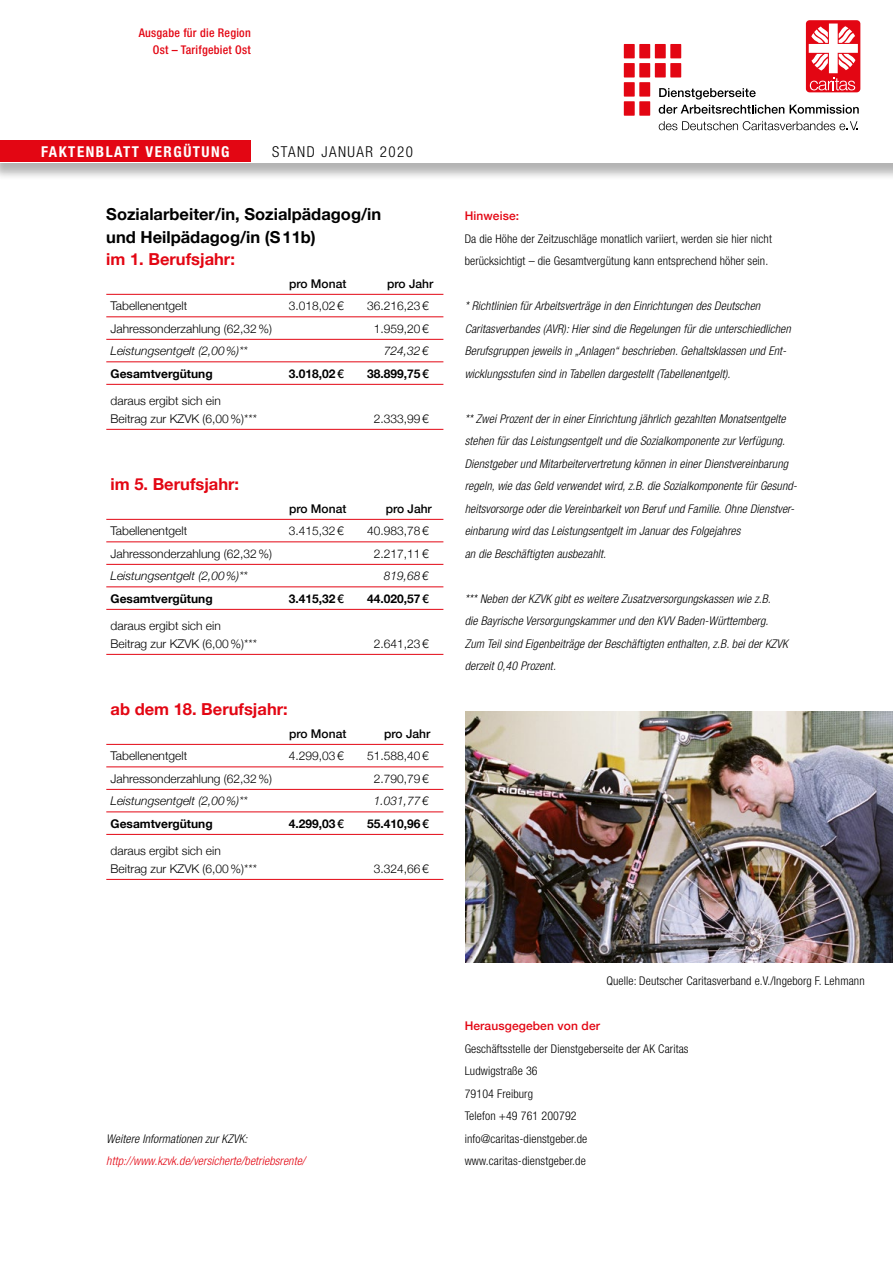
<style>
.page{position:relative;width:893px;height:1263px;background:#fff}
.page>*{position:absolute;margin:0;border:0;box-sizing:border-box;transform-origin:0 0}
.t1{font:700 16.5px/22.5px "Helvetica Neue";color:#000}
.t2{font:700 16.5px "Helvetica Neue";color:#e30613}
.t3{font:700 condensed 15px "Helvetica Neue";letter-spacing:.1em;color:#fff}
.t4{font:300 condensed 15px "Helvetica Neue";letter-spacing:.1em;color:#000}
.t5{font:italic 300 condensed 12px/22.5px "Helvetica Neue";letter-spacing:.01em;color:#000}
.t6{font:300 12px/18px "Helvetica Neue";color:#000}
.t7{font:300 condensed 12px/22.5px "Helvetica Neue";letter-spacing:.01em;color:#000}
.t8{font:700 12px "Helvetica Neue";color:#000}
.t9{font:italic 300 12px "Helvetica Neue";color:#000}
.t10{font:500 12px "Helvetica Neue";color:#000}
.t11{font:italic 300 condensed 12px "Helvetica Neue";letter-spacing:.01em;color:#e30613}
.t12{font:500 condensed 12px/16.5px "Helvetica Neue";letter-spacing:.02em;color:#e30613;text-align:right}
.t13{font:500 12px "Helvetica Neue";letter-spacing:.01em;color:#e30613}
.s1{font-weight:500}
.s2{font-style:italic}
</style>
<div class="page">
<div style="left:0;top:0;width:893px;height:181px;background:#000;opacity:.3"></div>
<div style="left:0;top:0;width:893px;height:162px;background:#fff"></div>
<div style="left:0;top:141px;width:251px;height:21px;background:#e30613"></div>
<div style="left:806px;top:20px;width:54px;height:72px;background:#e30613;border-radius:4px"></div>
<svg style="left:809px;top:24px;width:49px;height:66px"></svg>
<div style="left:655px;top:44px;width:11px;height:14px;background:#e30613"></div>
<div style="left:670px;top:44px;width:11px;height:14px;background:#e30613"></div>
<div style="left:624px;top:44px;width:11px;height:14px;background:#e30613"></div>
<div style="left:639px;top:44px;width:11px;height:14px;background:#e30613"></div>
<div style="left:655px;top:63px;width:11px;height:14px;background:#e30613"></div>
<div style="left:670px;top:63px;width:11px;height:14px;background:#e30613"></div>
<div style="left:624px;top:63px;width:11px;height:14px;background:#e30613"></div>
<div style="left:639px;top:63px;width:11px;height:14px;background:#e30613"></div>
<div style="left:624px;top:82px;width:11px;height:15px;background:#e30613"></div>
<div style="left:639px;top:82px;width:11px;height:15px;background:#e30613"></div>
<div style="left:624px;top:101px;width:11px;height:15px;background:#e30613"></div>
<div style="left:639px;top:101px;width:11px;height:15px;background:#e30613"></div>
<svg style="left:659px;top:88px;width:125px;height:26px"></svg>
<svg style="left:790px;top:105px;width:69px;height:9px"></svg>
<svg style="left:659px;top:121px;width:199px;height:9px"></svg>
<hr style="left:106px;top:294px;width:337px;height:1px;background:#e30613">
<hr style="left:106px;top:316px;width:337px;height:1px;background:#e30613">
<hr style="left:106px;top:339px;width:337px;height:1px;background:#e30613">
<hr style="left:106px;top:361px;width:337px;height:1px;background:#e30613">
<hr style="left:106px;top:384px;width:337px;height:1px;background:#e30613">
<hr style="left:106px;top:429px;width:337px;height:1px;background:#e30613">
<hr style="left:106px;top:519px;width:337px;height:1px;background:#e30613">
<hr style="left:106px;top:541px;width:337px;height:1px;background:#e30613">
<hr style="left:106px;top:564px;width:337px;height:1px;background:#e30613">
<hr style="left:106px;top:586px;width:337px;height:1px;background:#e30613">
<hr style="left:106px;top:609px;width:337px;height:1px;background:#e30613">
<hr style="left:106px;top:654px;width:337px;height:1px;background:#e30613">
<hr style="left:106px;top:744px;width:337px;height:1px;background:#e30613">
<hr style="left:106px;top:766px;width:337px;height:1px;background:#e30613">
<hr style="left:106px;top:789px;width:337px;height:1px;background:#e30613">
<hr style="left:106px;top:811px;width:337px;height:1px;background:#e30613">
<hr style="left:106px;top:834px;width:337px;height:1px;background:#e30613">
<hr style="left:106px;top:879px;width:337px;height:1px;background:#e30613">
<img style="left:466px;top:711px;width:427px;height:252px">
<p class="t12" style="left:139px;top:25px;width:114px">Ausgabe für die Region<br>Ost – Tarifgebiet Ost</p>
<p class="t3" style="left:41px;top:142px;width:190px">FAKTENBLATT VERGÜTUNG</p>
<p class="t4" style="left:272px;top:143px;width:142px">STAND JANUAR 2020</p>
<h1 class="t1" style="left:106px;top:203px;width:276px">Sozialarbeiter/in, Sozialpädagog/in und Heilpädagog/in (S11b)</h1>
<h1 class="t2" style="left:106px;top:246px;width:130px">im 1. Berufsjahr:</h1>
<p class="t10" style="left:289px;top:274px;width:59px">pro Monat</p>
<p class="t10" style="left:387px;top:274px;width:48px">pro Jahr</p>
<p class="t6" style="left:111px;top:296px;width:78px">Tabellenentgelt</p>
<p class="t6" style="left:289px;top:296px;width:56px">3.018,02€</p>
<p class="t6" style="left:367px;top:296px;width:63px">36.216,23€</p>
<p class="t6" style="left:111px;top:318px;width:163px">Jahressonderzahlung (62,32%)</p>
<p class="t6" style="left:374px;top:318px;width:56px">1.959,20€</p>
<p class="t9" style="left:111px;top:341px;width:139px">Leistungsentgelt (2,00%)**</p>
<p class="t9" style="left:384px;top:341px;width:46px">724,32€</p>
<p class="t8" style="left:111px;top:364px;width:104px">Gesamtvergütung</p>
<p class="t8" style="left:289px;top:364px;width:56px">3.018,02<span class="s1">€</span></p>
<p class="t8" style="left:367px;top:364px;width:63px">38.899,75<span class="s1">€</span></p>
<p class="t6" style="left:111px;top:390px;width:148px">daraus ergibt sich ein<br>Beitrag zur KZVK (6,00%)<span class="s2">***</span></p>
<p class="t6" style="left:374px;top:408px;width:56px">2.333,99€</p>
<h1 class="t2" style="left:111px;top:471px;width:130px">im 5. Berufsjahr:</h1>
<p class="t10" style="left:289px;top:499px;width:59px">pro Monat</p>
<p class="t10" style="left:386px;top:499px;width:48px">pro Jahr</p>
<p class="t6" style="left:111px;top:521px;width:78px">Tabellenentgelt</p>
<p class="t6" style="left:289px;top:521px;width:56px">3.415,32€</p>
<p class="t6" style="left:367px;top:521px;width:63px">40.983,78€</p>
<p class="t6" style="left:111px;top:543px;width:163px">Jahressonderzahlung (62,32%)</p>
<p class="t6" style="left:374px;top:543px;width:56px">2.217,11€</p>
<p class="t9" style="left:111px;top:566px;width:139px">Leistungsentgelt (2,00%)**</p>
<p class="t9" style="left:384px;top:566px;width:46px">819,68€</p>
<p class="t8" style="left:111px;top:589px;width:104px">Gesamtvergütung</p>
<p class="t8" style="left:289px;top:589px;width:56px">3.415,32<span class="s1">€</span></p>
<p class="t8" style="left:367px;top:589px;width:63px">44.020,57<span class="s1">€</span></p>
<p class="t6" style="left:111px;top:615px;width:148px">daraus ergibt sich ein<br>Beitrag zur KZVK (6,00%)<span class="s2">***</span></p>
<p class="t6" style="left:374px;top:633px;width:56px">2.641,23€</p>
<h1 class="t2" style="left:111px;top:696px;width:179px">ab dem 18. Berufsjahr:</h1>
<p class="t10" style="left:289px;top:724px;width:59px">pro Monat</p>
<p class="t10" style="left:384px;top:724px;width:48px">pro Jahr</p>
<p class="t6" style="left:111px;top:746px;width:78px">Tabellenentgelt</p>
<p class="t6" style="left:289px;top:746px;width:56px">4.299,03€</p>
<p class="t6" style="left:367px;top:746px;width:63px">51.588,40€</p>
<p class="t6" style="left:111px;top:768px;width:163px">Jahressonderzahlung (62,32%)</p>
<p class="t6" style="left:374px;top:768px;width:56px">2.790,79€</p>
<p class="t9" style="left:111px;top:791px;width:139px">Leistungsentgelt (2,00%)**</p>
<p class="t9" style="left:374px;top:791px;width:56px">1.031,77€</p>
<p class="t8" style="left:111px;top:814px;width:104px">Gesamtvergütung</p>
<p class="t8" style="left:289px;top:814px;width:56px">4.299,03<span class="s1">€</span></p>
<p class="t8" style="left:367px;top:814px;width:63px">55.410,96<span class="s1">€</span></p>
<p class="t6" style="left:111px;top:840px;width:148px">daraus ergibt sich ein<br>Beitrag zur KZVK (6,00%)<span class="s2">***</span></p>
<p class="t6" style="left:374px;top:858px;width:56px">3.324,66€</p>
<p class="t13" style="left:465px;top:206px;width:56px">Hinweise:</p>
<p class="t7" style="left:465px;top:227px;width:309px">Da die Höhe der Zeitzuschläge monatlich variiert, werden sie hier nicht berücksichtigt – die Gesamtvergütung kann entsprechend höher sein.</p>
<p class="t5" style="left:465px;top:294px;width:328px">* Richtlinien für Arbeitsverträge in den Einrichtungen des Deutschen Caritasverbandes (AVR): Hier sind die Regelungen für die unterschiedlichen Berufsgruppen jeweils in „Anlagen“ beschrieben. Gehaltsklassen und Ent&shy;wicklungsstufen sind in Tabellen dargestellt (Tabellenentgelt).</p>
<p class="t5" style="left:465px;top:407px;width:334px">** Zwei Prozent der in einer Einrichtung jährlich gezahlten Monatsentgelte stehen für das Leistungsentgelt und die Sozialkomponente zur Verfügung.<br>Dienstgeber und Mitarbeitervertretung können in einer Dienstvereinbarung regeln, wie das Geld verwendet wird, z.B. die Sozialkomponente für Gesund&shy;heitsvorsorge oder die Vereinbarkeit von Beruf und Familie. Ohne Dienstver&shy;einbarung wird das Leistungsentgelt im Januar des Folgejahres<br>an die Beschäftigten ausbezahlt.</p>
<p class="t5" style="left:465px;top:587px;width:325px">*** Neben der KZVK gibt es weitere Zusatzversorgungskassen wie z.B.<br>die Bayrische Versorgungskammer und den KVV Baden-Württemberg.<br>Zum Teil sind Eigenbeiträge der Beschäftigten enthalten, z.B. bei der KZVK derzeit 0,40 Prozent.</p>
<p class="t5" style="left:106px;top:1127px;width:143px">Weitere Informationen zur KZVK:</p>
<p class="t11" style="left:106px;top:1154px;width:200px">http://www.kzvk.de/versicherte/betriebsrente/</p>
<p class="t7" style="left:606px;top:969px;width:260px">Quelle: Deutscher Caritasverband e.V./Ingeborg F. Lehmann</p>
<p class="t13" style="left:465px;top:1016px;width:137px">Herausgegeben von der</p>
<p class="t7" style="left:465px;top:1037px;width:225px">Geschäftsstelle der Dienstgeberseite der AK Caritas<br>Ludwigstraße 36<br>79104 Freiburg<br>Telefon +49 761 200792 info@caritas-dienstgeber.de www.caritas-dienstgeber.de</p>
</div>
